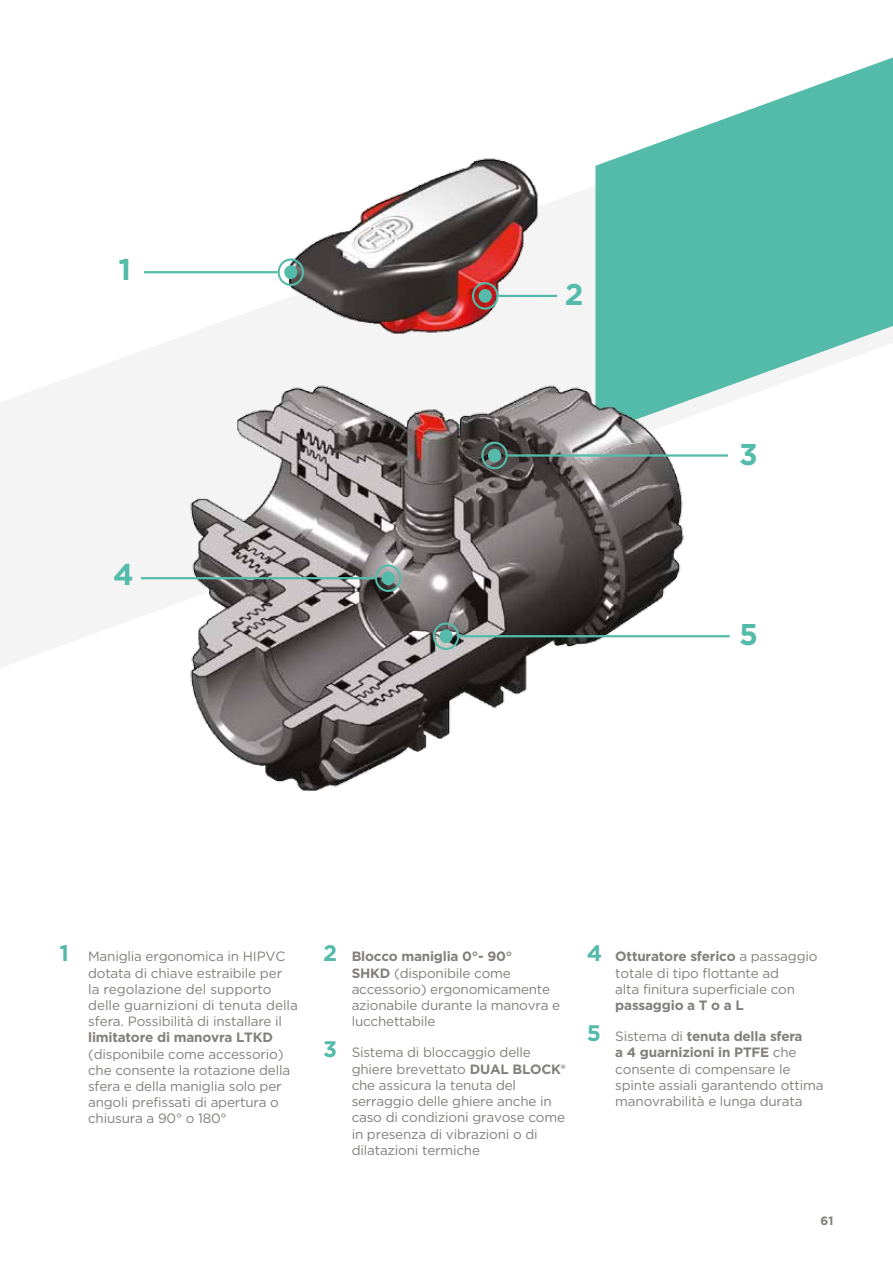
<style>
.page{position:relative;width:893px;height:1263px;background:#fff}
.page>*{position:absolute;margin:0;border:0;box-sizing:border-box;transform-origin:0 0}
.t1{font:700 30px "Gotham";color:#54bbab}
.t2{font:13.5px/16.2px "Gotham";letter-spacing:-.015em;color:#827f7c}
.t3{font:700 13.5px "Gotham";letter-spacing:-.015em;color:#827f7c}
.t4{font:700 12px "Gotham";color:#827f7c}
.s1{font-weight:700;font-size:22.5px;color:#54bbab}
.s2{font-weight:700}
</style>
<div class="page">
<svg style="left:0;top:272px;width:730px;height:396px;fill:#f5f4f4"></svg>
<svg style="left:639px;top:57px;width:254px;height:377px;fill:#54bbab"></svg>
<img style="left:183px;top:150px;width:505px;height:641px">
<svg style="left:278px;top:258px;width:26px;height:28px"></svg>
<div style="left:284px;top:265px;width:13px;height:14px;background:#54bbab;border-radius:50%"></div>
<hr style="left:144px;top:271px;width:134px;height:2px;background:#54bbab">
<svg style="left:375px;top:564px;width:26px;height:28px"></svg>
<div style="left:382px;top:571px;width:13px;height:14px;background:#54bbab;border-radius:50%"></div>
<hr style="left:141px;top:577px;width:234px;height:2px;background:#54bbab">
<svg style="left:472px;top:282px;width:26px;height:28px"></svg>
<div style="left:479px;top:289px;width:13px;height:14px;background:#54bbab;border-radius:50%"></div>
<hr style="left:498px;top:295px;width:59px;height:2px;background:#54bbab">
<svg style="left:481px;top:442px;width:27px;height:27px"></svg>
<div style="left:488px;top:449px;width:13px;height:13px;background:#54bbab;border-radius:50%"></div>
<hr style="left:508px;top:454px;width:220px;height:3px;background:#54bbab">
<svg style="left:433px;top:622px;width:26px;height:28px"></svg>
<div style="left:439px;top:629px;width:14px;height:14px;background:#54bbab;border-radius:50%"></div>
<hr style="left:459px;top:635px;width:271px;height:2px;background:#54bbab">
<h1 class="t1" style="left:118px;top:250px;width:14px">1</h1>
<h1 class="t1" style="left:113px;top:554px;width:22px">4</h1>
<h1 class="t1" style="left:565px;top:275px;width:20px">2</h1>
<h1 class="t1" style="left:739px;top:434px;width:20px">3</h1>
<h1 class="t1" style="left:739px;top:615px;width:20px">5</h1>
<p class="t2" style="left:88px;top:948px;width:211px;text-indent:-28px"><span class="s1">1</span> Maniglia ergonomica in HIPVC dotata di chiave estraibile per<br>la regolazione del supporto delle guarnizioni di tenuta della sfera. Possibilità di installare il</p>
<p class="t3" style="left:88px;top:1029px;width:186px">limitatore di manovra LTKD</p>
<p class="t2" style="left:88px;top:1045px;width:204px">(disponibile come accessorio) che consente la rotazione della sfera e della maniglia solo per angoli prefissati di apertura o chiusura a 90° o 180°</p>
<p class="t2" style="left:352px;top:948px;width:210px;text-indent:-28px"><span class="s1">2</span> <span class="s2">Blocco maniglia 0°- 90°<br>SHKD</span> (disponibile come accessorio) ergonomicamente azionabile durante la manovra e lucchettabile</p>
<p class="t2" style="left:352px;top:1044px;width:216px;text-indent:-28px"><span class="s1">3</span> Sistema di bloccaggio delle ghiere brevettato <span class="s2">DUAL BLOCK® </span>che assicura la tenuta del serraggio delle ghiere anche in caso di condizioni gravose come in presenza di vibrazioni o di dilatazioni termiche</p>
<p class="t2" style="left:615px;top:948px;width:204px;text-indent:-28px"><span class="s1">4</span> <span class="s2">Otturatore sferico</span> a passaggio totale di tipo flottante ad<br>alta finitura superficiale con</p>
<p class="t3" style="left:615px;top:996px;width:130px">passaggio a T o a L</p>
<p class="t2" style="left:615px;top:1028px;width:210px;text-indent:-28px"><span class="s1">5</span> Sistema di <span class="s2">tenuta della sfera<br>a 4 guarnizioni in PTFE</span> che consente di compensare le spinte assiali garantendo ottima manovrabilità e lunga durata</p>
<p class="t4" style="left:820px;top:1212px;width:14px">61</p>
</div>
